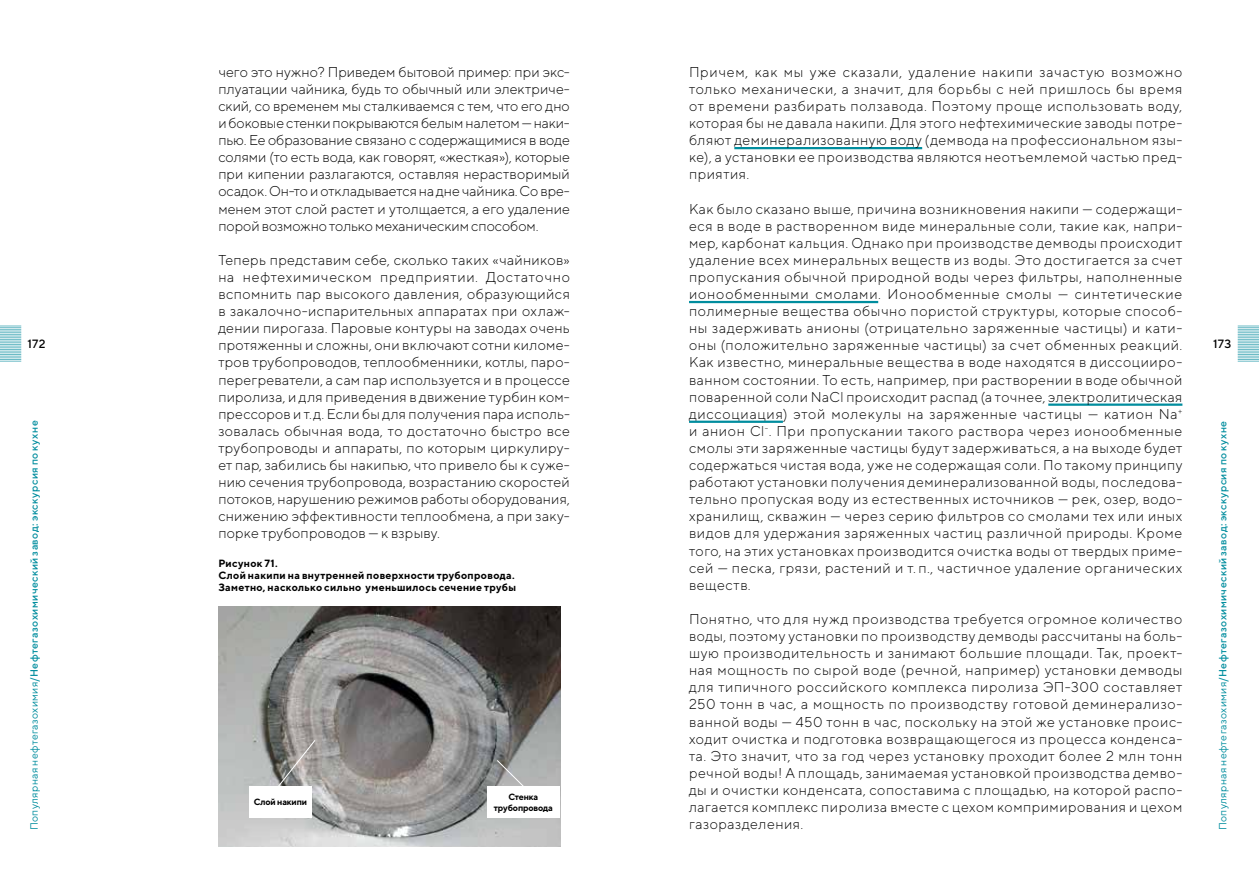
<style>
.page{position:relative;width:1259px;height:893px;background:#fff}
.page>*{position:absolute;margin:0;border:0;box-sizing:border-box;transform-origin:0 0}
.t1{font:300 14.25px/17.1px "TT Norms";letter-spacing:.03em;color:#000;text-align:justify}
.t2{font:500 12px "TT Norms";letter-spacing:.01em;color:#000}
.t3{font:500 10.5px "TT Norms";letter-spacing:.04em;color:#008d9e}
.t4{font:700 10.5px/12px "TT Norms";letter-spacing:.03em;color:#000}
.t5{font:700 9px/10.5px "TT Norms";letter-spacing:-.02em;color:#000;text-align:center}
.s1{font-weight:400}
</style>
<div class="page">
<svg style="left:1237px;top:326px;width:22px;height:36px"></svg>
<svg style="left:0;top:326px;width:21px;height:36px"></svg>
<img style="left:218px;top:606px;width:342px;height:240px">
<hr style="left:734px;top:147px;width:188px;height:2px;background:#008d9e">
<hr style="left:689px;top:301px;width:189px;height:2px;background:#008d9e">
<hr style="left:1048px;top:403px;width:134px;height:3px;background:#008d9e">
<hr style="left:689px;top:421px;width:94px;height:2px;background:#008d9e">
<div style="left:487px;top:786px;width:72px;height:32px;background:#fff"></div>
<div style="left:249px;top:786px;width:62px;height:32px;background:#fff"></div>
<svg style="left:496px;top:759px;width:30px;height:27px"></svg>
<svg style="left:277px;top:739px;width:39px;height:49px;background:#999794"></svg>
<p class="t1" style="left:218px;top:63px;width:353px">чего это нужно? Приведем бытовой пример: при экс&shy;плуатации чайника, будь то обычный или электриче&shy;ский, со временем мы сталкиваемся с тем, что его дно и боковые стенки покрываются белым налетом — наки&shy;пью. Ее образование связано с содержащимися в воде солями (то есть вода, как говорят, «жесткая»), которые при кипении разлагаются, оставляя нерастворимый осадок. Он-то и откладывается на дне чайника. Со вре&shy;менем этот слой растет и утолщается, а его удаление порой возможно только механическим способом.</p>
<p class="t1" style="left:218px;top:251px;width:353px">Теперь представим себе, сколько таких «чайников» на нефтехимическом предприятии. Достаточно вспомнить пар высокого давления, образующийся в закалочно-испарительных аппаратах при охлаж&shy;дении пирогаза. Паровые контуры на заводах очень протяженны и сложны, они включают сотни киломе&shy;тров трубопроводов, теплообменники, котлы, паро&shy;перегреватели, а сам пар используется и в процессе пиролиза, и для приведения в движение турбин ком&shy;прессоров и т.д. Если бы для получения пара исполь&shy;зовалась обычная вода, то достаточно быстро все трубопроводы и аппараты, по которым циркулиру&shy;ет пар, забились бы накипью, что привело бы к суже&shy;нию сечения трубопровода, возрастанию скоростей потоков, нарушению режимов работы оборудования, снижению эффективности теплообмена, а при заку&shy;порке трубопроводов — к взрыву.</p>
<p class="t4" style="left:218px;top:557px;width:299px">Рисунок 71.<br>Слой накипи на внутренней поверхности трубопровода.<br>Заметно, насколько сильно уменьшилось сечение трубы</p>
<p class="t1" style="left:689px;top:63px;width:495px">Причем, как мы уже сказали, удаление накипи зачастую возможно только механически, а значит, для борьбы с ней пришлось бы время от времени разбирать ползавода. Поэтому проще использовать воду, которая бы не давала накипи. Для этого нефтехимические заводы потре&shy;бляют деминерализованную воду (демвода на профессиональном язы&shy;ке), а установки ее производства являются неотъемлемой частью пред&shy;приятия.</p>
<p class="t1" style="left:689px;top:200px;width:495px">Как было сказано выше, причина возникновения накипи — содержащи&shy;еся в воде в растворенном виде минеральные соли, такие как, напри&shy;мер, карбонат кальция. Однако при производстве демводы происходит удаление всех минеральных веществ из воды. Это достигается за счет пропускания обычной природной воды через фильтры, наполненные ионообменными смолами. Ионообменные смолы — синтетические полимерные вещества обычно пористой структуры, которые способ&shy;ны задерживать анионы (отрицательно заряженные частицы) и кати&shy;оны (положительно заряженные частицы) за счет обменных реакций.<br>Как известно, минеральные вещества в воде находятся в диссоцииро&shy;ванном состоянии. То есть, например, при растворении в воде обычной поваренной соли NaCl происходит распад (а точнее, электролитическая диссоциация) этой молекулы на заряженные частицы — катион Na<sup>+ </sup>и анион Cl<sup>-</sup>. При пропускании такого раствора через ионообменные смолы эти заряженные частицы будут задерживаться, а на выходе будет содержаться чистая вода, уже не содержащая соли. По такому принципу работают установки получения деминерализованной воды, последова&shy;тельно пропуская воду из естественных источников — рек, озер, водо&shy;хранилищ, скважин — через серию фильтров со смолами тех или иных видов для удержания заряженных частиц различной природы. Кроме того, на этих установках производится очистка воды от твердых приме&shy;сей — песка, грязи, растений и т. п., частичное удаление органических веществ.</p>
<p class="t1" style="left:689px;top:610px;width:495px">Понятно, что для нужд производства требуется огромное количество воды, поэтому установки по производству демводы рассчитаны на боль&shy;шую производительность и занимают большие площади. Так, проект&shy;ная мощность по сырой воде (речной, например) установки демводы для типичного российского комплекса пиролиза ЭП-300 составляет 250 тонн в час, а мощность по производству готовой деминерализо&shy;ванной воды — 450 тонн в час, поскольку на этой же установке проис&shy;ходит очистка и подготовка возвращающегося из процесса конденса&shy;та. Это значит, что за год через установку проходит более 2 млн тонн речной воды! А площадь, занимаемая установкой производства демво&shy;ды и очистки конденсата, сопоставима с площадью, на которой распо&shy;лагается комплекс пиролиза вместе с цехом компримирования и цехом газоразделения.</p>
<p class="t2" style="left:28px;top:337px;width:19px">172</p>
<p class="t2" style="left:1213px;top:337px;width:20px">173</p>
<p class="t3" style="left:28px;top:830px;width:411px;rotate:-90deg"><span class="s1">Популярная нефтегазохимия</span>/Нефтегазохимический завод: экскурсия по кухне</p>
<p class="t3" style="left:1216px;top:830px;width:411px;rotate:-90deg"><span class="s1">Популярная нефтегазохимия</span>/Нефтегазохимический завод: экскурсия по кухне</p>
<p class="t5" style="left:494px;top:791px;width:60px">Стенка трубопровода</p>
<p class="t5" style="left:254px;top:797px;width:55px">Слой накипи</p>
</div>
